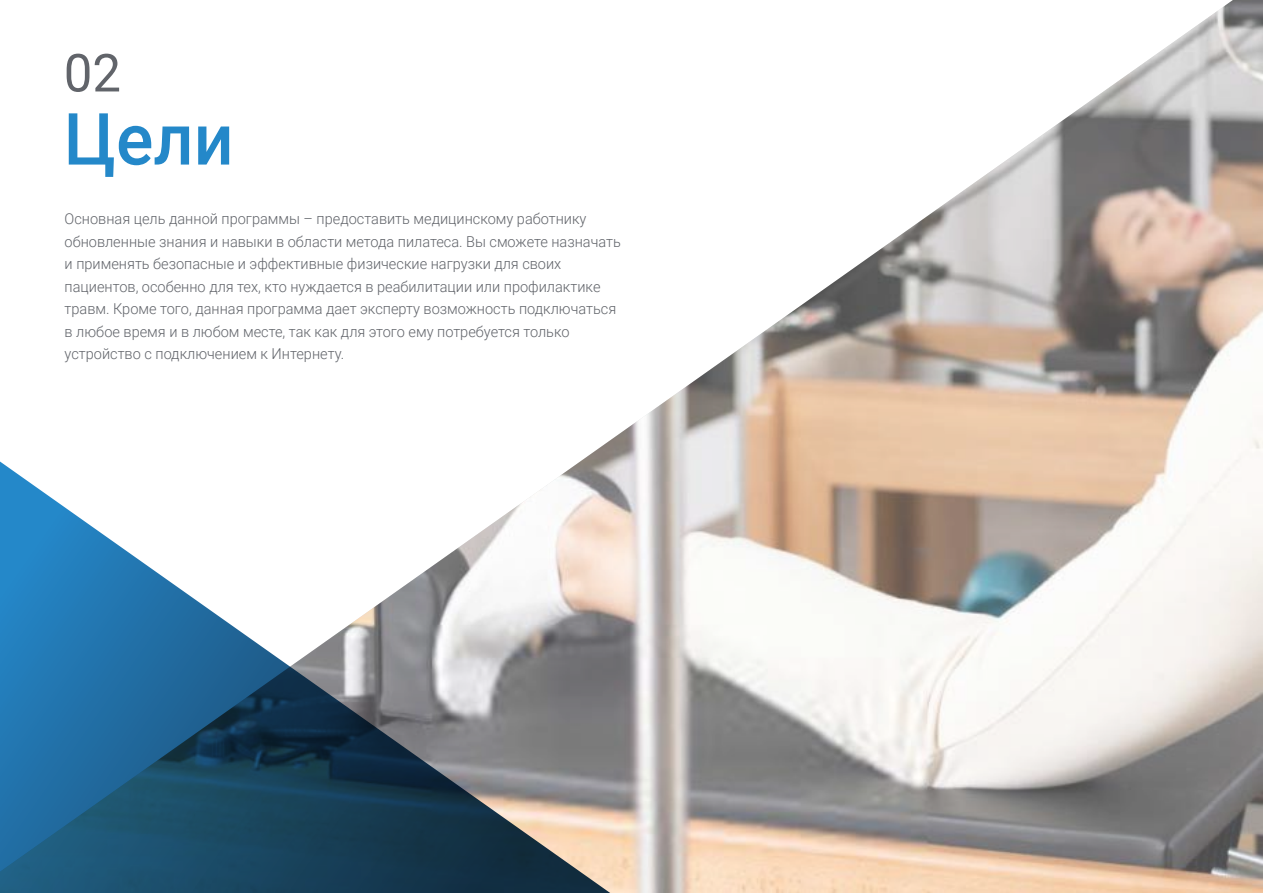
<style>
.page{position:relative;width:1263px;height:893px;background:#fff}
.page>*{position:absolute;margin:0;border:0;box-sizing:border-box;transform-origin:0 0}
.t1{font:500 72px "Roboto";color:#2488c9}
.t2{font:52.5px "Roboto";color:#61646a}
.t3{font:300 15px/22.5px "Roboto";color:#61646a}
</style>
<div class="page">
<img style="left:602px;top:0;width:661px;height:893px">
<svg style="left:0;top:446px;width:640px;height:447px"></svg>
<h2 class="t2" style="left:64px;top:36px;width:59px">02</h2>
<h1 class="t1" style="left:64px;top:89px;width:171px">Цели</h1>
<p class="t3" style="left:65px;top:207px;width:558px">Основная цель данной программы – предоставить медицинскому работнику обновленные знания и навыки в области метода пилатеса. Вы сможете назначать и применять безопасные и эффективные физические нагрузки для своих пациентов, особенно для тех, кто нуждается в реабилитации или профилактике травм. Кроме того, данная программа дает эксперту возможность подключаться в любое время и в любом месте, так как для этого ему потребуется только устройство с подключением к Интернету.</p>
</div>
